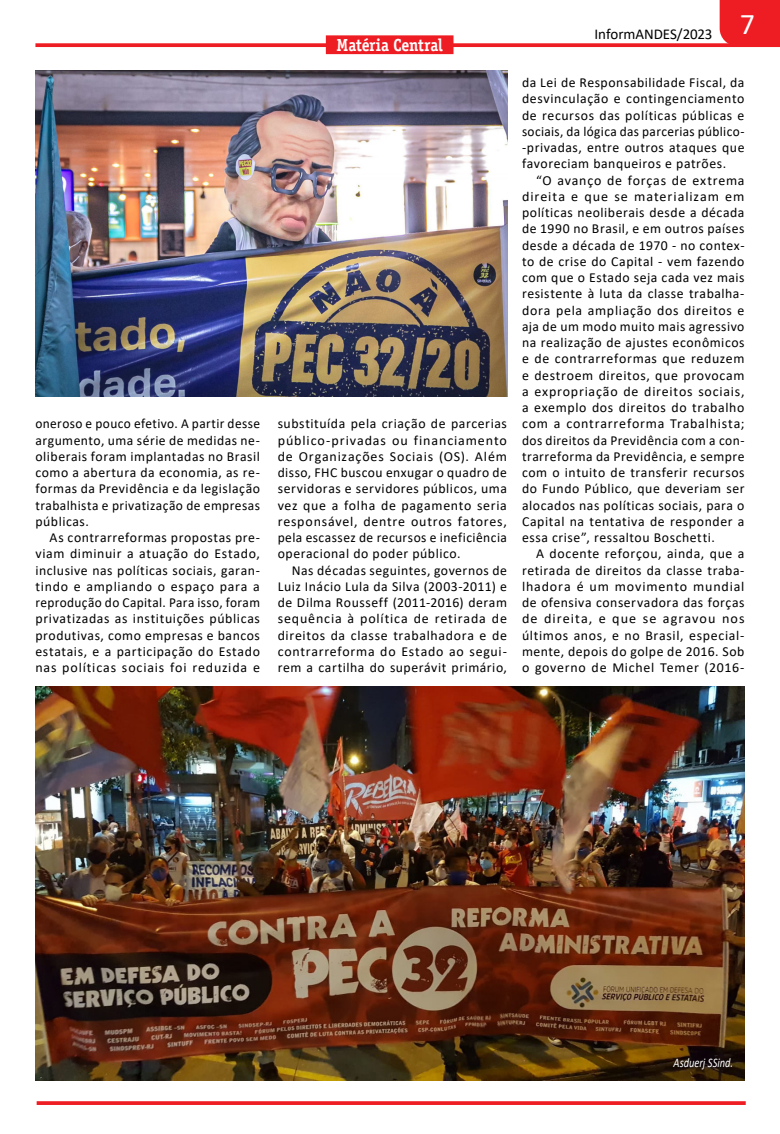
<style>
.page{position:relative;width:780px;height:1134px;background:#fff}
.page>*{position:absolute;margin:0;border:0;box-sizing:border-box;transform-origin:0 0}
.t1{font:30px "Calibri";color:#fff}
.EDITORIA{font:700 17.5px "Officina Serif Std";letter-spacing:-.01em;color:#fff;scale:.9 1}
.t2{font:15px "Calibri";letter-spacing:-.005em;color:#000001}
.MATERIA{font:13.75px/16.2px "Calibri";letter-spacing:.04em;color:#000001;text-align:justify}
.TITULO_36{font:italic 13.12px "Calibri";color:#fff;scale:.8 1}
</style>
<div class="page">
<svg style="left:35px;top:43px;width:745px;height:4px;background:#ee2c32"></svg>
<div style="left:719px;top:0;width:61px;height:46px;background:#ee1d23"></div>
<div style="left:326px;top:35px;width:127px;height:19px;background:#ee1d23"></div>
<svg style="left:37px;top:1101px;width:708px;height:4px;background:#ee2a30"></svg>
<img style="left:35px;top:686px;width:709px;height:395px">
<img style="left:35px;top:71px;width:472px;height:325px">
<p class="MATERIA" style="left:35px;top:415px;width:226px">oneroso e pouco efetivo. A partir desse argumento, uma série de medidas ne&shy;oliberais foram implantadas no Brasil como a abertura da economia, as re&shy;formas da Previdência e da legislação trabalhista e privatização de empresas públicas.</p>
<p class="MATERIA" style="left:35px;top:529px;width:226px;text-indent:14px">As contrarreformas propostas pre&shy;viam diminuir a atuação do Estado, inclusive nas políticas sociais, garan&shy;tindo e ampliando o espaço para a reprodução do Capital. Para isso, foram privatizadas as instituições públicas produtivas, como empresas e bancos estatais, e a participação do Estado nas políticas sociais foi reduzida e</p>
<p class="EDITORIA" style="left:336px;top:34px;width:119px">Matéria Central</p>
<p class="MATERIA" style="left:278px;top:415px;width:231px">substituída pela criação de parcerias público-privadas ou financiamento de Organizações Sociais (OS). Além disso, FHC buscou enxugar o quadro de servidoras e servidores públicos, uma vez que a folha de pagamento seria responsável, dentre outros fatores, pela escassez de recursos e ineficiência operacional do poder público.</p>
<p class="MATERIA" style="left:278px;top:562px;width:231px;text-indent:14px">Nas décadas seguintes, governos de Luiz Inácio Lula da Silva (2003-2011) e de Dilma Rousseff (2011-2016) deram sequência à política de retirada de direitos da classe trabalhadora e de contrarreforma do Estado ao segui&shy;rem a cartilha do superávit primário,</p>
<p class="t2" style="left:594px;top:24px;width:119px">InformANDES/2023</p>
<p class="t1" style="left:740px;top:4px;width:17px">7</p>
<p class="MATERIA" style="left:522px;top:74px;width:224px">da Lei de Responsabilidade Fiscal, da desvinculação e contingenciamento de recursos das políticas públicas e sociais, da lógica das parcerias público--privadas, entre outros ataques que favoreciam banqueiros e patrões.</p>
<p class="MATERIA" style="left:522px;top:172px;width:224px;text-indent:14px">“O avanço de forças de extrema direita e que se materializam em políticas neoliberais desde a década de 1990 no Brasil, e em outros países desde a década de 1970 - no contex&shy;to de crise do Capital - vem fazendo com que o Estado seja cada vez mais resistente à luta da classe trabalha&shy;dora pela ampliação dos direitos e aja de um modo muito mais agressivo na realização de ajustes econômicos e de contrarreformas que reduzem e destroem direitos, que provocam a expropriação de direitos sociais, a exemplo dos direitos do trabalho com a contrarreforma Trabalhista; dos direitos da Previdência com a con&shy;trarreforma da Previdência, e sempre com o intuito de transferir recursos do Fundo Público, que deveriam ser alocados nas políticas sociais, para o Capital na tentativa de responder a essa crise”, ressaltou Boschetti.</p>
<p class="MATERIA" style="left:522px;top:545px;width:224px;text-indent:14px">A docente reforçou, ainda, que a retirada de direitos da classe traba&shy;lhadora é um movimento mundial de ofensiva conservadora das forças de direita, e que se agravou nos últimos anos, e no Brasil, especial&shy;mente, depois do golpe de 2016. Sob o governo de Michel Temer (2016-</p>
<p class="TITULO_36" style="left:673px;top:1053px;width:76px">Asduerj SSind.</p>
</div>
